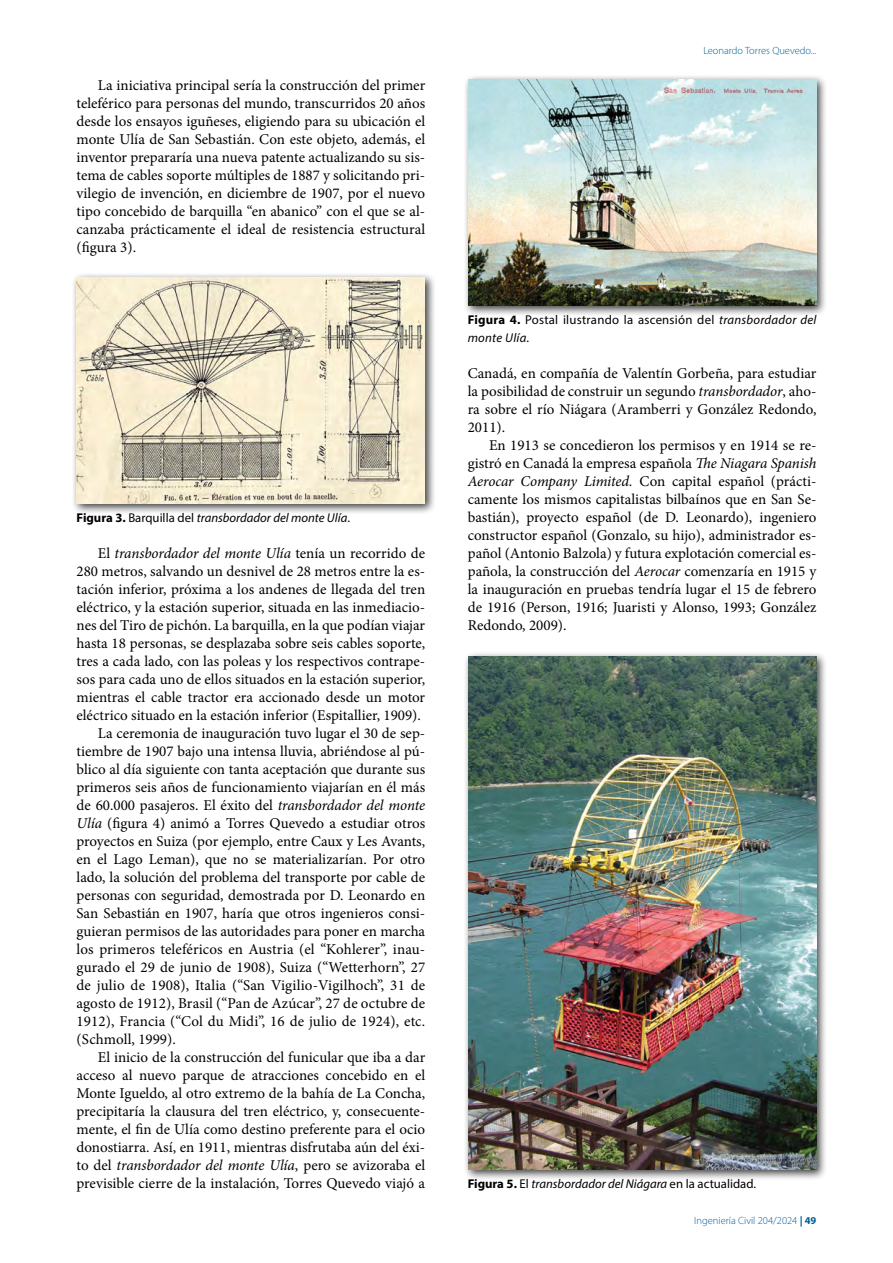
<style>
.page{position:relative;width:893px;height:1263px;background:#fff}
.page>*{position:absolute;margin:0;border:0;box-sizing:border-box;transform-origin:0 0}
.t1{font:15px/18px "Minion Pro";color:#000;text-align:justify}
.t2{font:italic 15px "Minion Pro";letter-spacing:-.01em;color:#000}
.t3{font:italic 12.75px "Myriad Pro";color:#000}
.t4{font:12.75px/18px "Myriad Pro";letter-spacing:.02em;color:#000}
.t5{font:300 10.5px "Myriad Pro";color:#005f98}
.s1{font-weight:700;font-style:normal}
.s2{font-style:normal}
.s3{font-style:italic}
.s4{font-weight:700}
</style>
<div class="page">
<div style="left:71px;top:272px;width:365px;height:243px;background:#000;opacity:.75"></div>
<img style="left:77px;top:277px;width:348px;height:227px">
<div style="left:463px;top:74px;width:364px;height:243px;background:#000;opacity:.75"></div>
<img style="left:468px;top:79px;width:348px;height:227px">
<div style="left:463px;top:651px;width:364px;height:530px;background:#000;opacity:.75"></div>
<img style="left:468px;top:656px;width:348px;height:514px">
<p class="t1" style="left:77px;top:76px;width:350px;text-indent:21px">La iniciativa principal sería la construcción del primer teleférico para personas del mundo, transcurridos 20 años desde los ensayos iguñeses, eligiendo para su ubicación el monte Ulía de San Sebastián. Con este objeto, además, el inventor prepararía una nueva patente actualizando su sis&shy;tema de cables soporte múltiples de 1887 y solicitando pri&shy;vilegio de invención, en diciembre de 1907, por el nuevo tipo concebido de barquilla “en abanico” con el que se al&shy;canzaba prácticamente el ideal de resistencia estructural (figura 3).</p>
<p class="t3" style="left:77px;top:510px;width:275px"><span class="s1">Figura 3.</span> <span class="s2">Barquilla del</span> transbordador del monte Ulía<span class="s2">.</span></p>
<p class="t2" style="left:98px;top:543px;width:329px"><span class="s2">El</span> transbordador del monte Ulía <span class="s2">tenía un recorrido de</span></p>
<p class="t1" style="left:77px;top:562px;width:350px">280 metros, salvando un desnivel de 28 metros entre la es-</p>
<p class="t1" style="left:77px;top:580px;width:350px">tación inferior, próxima a los andenes de llegada del tren</p>
<p class="t1" style="left:77px;top:598px;width:350px">eléctrico, y la estación superior, situada en las inmediacio-</p>
<p class="t1" style="left:77px;top:616px;width:350px">nes del Tiro de pichón. La barquilla, en la que podían viajar</p>
<p class="t1" style="left:77px;top:634px;width:350px">hasta 18 personas, se desplazaba sobre seis cables soporte,</p>
<p class="t1" style="left:77px;top:652px;width:350px">tres a cada lado, con las poleas y los respectivos contrape-</p>
<p class="t1" style="left:77px;top:670px;width:350px">sos para cada uno de ellos situados en la estación superior,</p>
<p class="t1" style="left:77px;top:688px;width:350px">mientras el cable tractor era accionado desde un motor</p>
<p class="t1" style="left:77px;top:706px;width:346px">eléctrico situado en la estación inferior (Espitallier, 1909).</p>
<p class="t1" style="left:98px;top:724px;width:329px">La ceremonia de inauguración tuvo lugar el 30 de sep-</p>
<p class="t1" style="left:77px;top:742px;width:350px">tiembre de 1907 bajo una intensa lluvia, abriéndose al pú-</p>
<p class="t1" style="left:77px;top:760px;width:350px">blico al día siguiente con tanta aceptación que durante sus</p>
<p class="t1" style="left:77px;top:778px;width:350px">primeros seis años de funcionamiento viajarían en él más</p>
<p class="t1" style="left:77px;top:796px;width:350px">de 60.000 pasajeros. El éxito del <span class="s3">transbordador del monte</span></p>
<p class="t1" style="left:77px;top:814px;width:350px"><span class="s3">Ulía</span> (figura 4) animó a Torres Quevedo a estudiar otros</p>
<p class="t1" style="left:77px;top:832px;width:350px">proyectos en Suiza (por ejemplo, entre Caux y Les Avants,</p>
<p class="t1" style="left:77px;top:850px;width:350px">en el Lago Leman), que no se materializarían. Por otro</p>
<p class="t1" style="left:77px;top:868px;width:350px">lado, la solución del problema del transporte por cable de</p>
<p class="t1" style="left:77px;top:886px;width:350px">personas con seguridad, demostrada por D. Leonardo en</p>
<p class="t1" style="left:77px;top:904px;width:350px">San Sebastián en 1907, haría que otros ingenieros consi-</p>
<p class="t1" style="left:77px;top:922px;width:350px">guieran permisos de las autoridades para poner en marcha</p>
<p class="t1" style="left:77px;top:940px;width:350px">los primeros teleféricos en Austria (el “Kohlerer”, inau-</p>
<p class="t1" style="left:77px;top:958px;width:350px">gurado el 29 de junio de 1908), Suiza (“Wetterhorn”, 27</p>
<p class="t1" style="left:77px;top:976px;width:350px">de julio de 1908), Italia (“San Vigilio-Vigilhoch”, 31 de</p>
<p class="t1" style="left:77px;top:994px;width:350px">agosto de 1912), Brasil (“Pan de Azúcar”, 27 de octubre de</p>
<p class="t1" style="left:77px;top:1012px;width:350px">1912), Francia (“Col du Midi”, 16 de julio de 1924), etc.</p>
<p class="t1" style="left:77px;top:1030px;width:101px">(Schmoll, 1999).</p>
<p class="t1" style="left:98px;top:1048px;width:329px">El inicio de la construcción del funicular que iba a dar</p>
<p class="t1" style="left:77px;top:1066px;width:350px">acceso al nuevo parque de atracciones concebido en el</p>
<p class="t1" style="left:77px;top:1084px;width:350px">Monte Igueldo, al otro extremo de la bahía de La Concha,</p>
<p class="t1" style="left:77px;top:1102px;width:350px">precipitaría la clausura del tren eléctrico, y, consecuente-</p>
<p class="t1" style="left:77px;top:1120px;width:350px">mente, el fin de Ulía como destino preferente para el ocio</p>
<p class="t1" style="left:77px;top:1138px;width:350px">donostiarra. Así, en 1911, mientras disfrutaba aún del éxi-</p>
<p class="t2" style="left:77px;top:1155px;width:350px"><span class="s2">to del</span> transbordador del monte Ulía<span class="s2">, pero se avizoraba el</span></p>
<p class="t1" style="left:77px;top:1174px;width:350px">previsible cierre de la instalación, Torres Quevedo viajó a</p>
<p class="t5" style="left:703px;top:44px;width:115px">Leonardo Torres Quevedo...</p>
<p class="t4" style="left:468px;top:311px;width:350px"><span class="s4">Figura 4.</span> Postal ilustrando la ascensión del <span class="s3">transbordador del monte Ulía</span>.</p>
<p class="t1" style="left:468px;top:364px;width:350px">Canadá, en compañía de Valentín Gorbeña, para estudiar la posibilidad de construir un segundo <span class="s3">transbordador</span>, aho&shy;ra sobre el río Niágara (Aramberri y González Redondo, 2011).</p>
<p class="t1" style="left:468px;top:436px;width:350px;text-indent:21px">En 1913 se concedieron los permisos y en 1914 se re&shy;gistró en Canadá la empresa española <span class="s3">The Niagara Spanish Aerocar Company Limited.</span> Con capital español (prácti&shy;camente los mismos capitalistas bilbaínos que en San Se&shy;bastián), proyecto español (de D. Leonardo), ingeniero constructor español (Gonzalo, su hijo), administrador es&shy;pañol (Antonio Balzola) y futura explotación comercial es&shy;pañola, la construcción del <span class="s3">Aerocar</span> comenzaría en 1915 y la inauguración en pruebas tendría lugar el 15 de febrero de 1916 (Person, 1916; Juaristi y Alonso, 1993; González Redondo, 2009).</p>
<p class="t3" style="left:468px;top:1176px;width:290px"><span class="s1">Figura 5.</span> <span class="s2">El</span> transbordador del Niágara <span class="s2">en la actualidad.</span></p>
<p class="t5" style="left:694px;top:1214px;width:124px">Ingeniería Civil 204/2024 <span class="s4">| 49</span></p>
</div>
